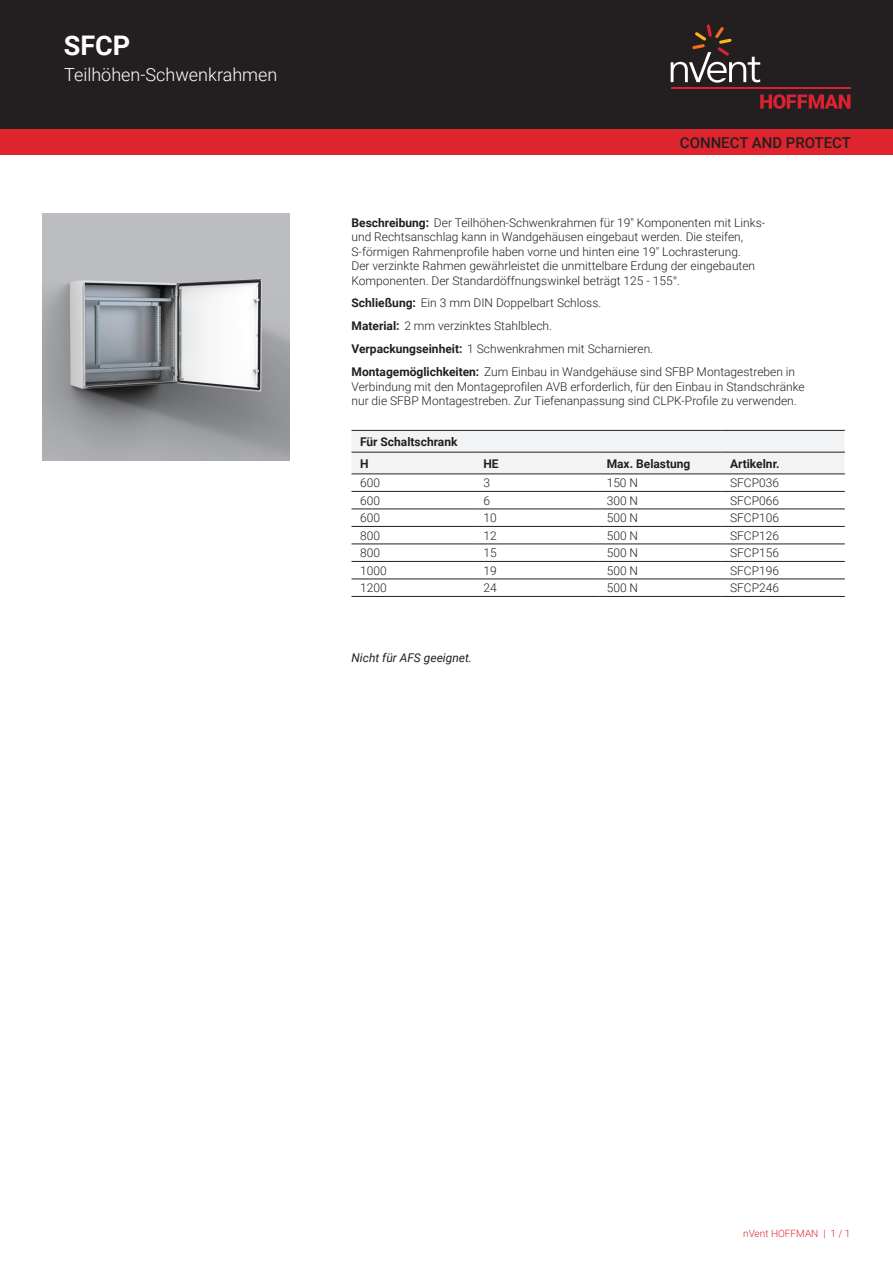
<style>
.page{position:relative;width:893px;height:1263px;background:#fff}
.page>*{position:absolute;margin:0;border:0;box-sizing:border-box;transform-origin:0 0}
.t1{font:700 27px "Roboto";color:#fff}
.t2{font:300 18px "Roboto";color:#fff}
.t3{font:500 15px "Roboto";color:#231f20}
.t4{font:300 12px/14.4px "Roboto";color:#231f20}
.t5{font:700 12px/21.8px "Roboto";color:#231f20}
.t6{font:italic 12px "Roboto";color:#231f20}
.t7{font:300 10.05px "Roboto";color:#de252e}
.s1{font-weight:700}
</style>
<div class="page">
<div style="left:0;top:0;width:893px;height:129px;background:#231f20"></div>
<svg style="left:760px;top:94px;width:90px;height:15px"></svg>
<hr style="left:671px;top:88px;width:179px;height:1px;background:#db2230">
<svg style="left:671px;top:24px;width:89px;height:59px"></svg>
<div style="left:0;top:129px;width:893px;height:26px;background:#de252e"></div>
<div style="left:351px;top:431px;width:494px;height:43px;background:#f2f3f4"></div>
<hr style="left:351px;top:430px;width:124px;height:1px;background:#231f20">
<hr style="left:475px;top:430px;width:123px;height:1px;background:#231f20">
<hr style="left:598px;top:430px;width:123px;height:1px;background:#231f20">
<hr style="left:721px;top:430px;width:124px;height:1px;background:#231f20">
<hr style="left:351px;top:491px;width:124px;height:1px;background:#231f20">
<hr style="left:475px;top:491px;width:123px;height:1px;background:#231f20">
<hr style="left:598px;top:491px;width:123px;height:1px;background:#231f20">
<hr style="left:721px;top:491px;width:124px;height:1px;background:#231f20">
<hr style="left:351px;top:509px;width:124px;height:1px;background:#231f20">
<hr style="left:475px;top:509px;width:123px;height:1px;background:#231f20">
<hr style="left:598px;top:509px;width:123px;height:1px;background:#231f20">
<hr style="left:721px;top:509px;width:124px;height:1px;background:#231f20">
<hr style="left:351px;top:526px;width:124px;height:1px;background:#231f20">
<hr style="left:475px;top:526px;width:123px;height:1px;background:#231f20">
<hr style="left:598px;top:526px;width:123px;height:1px;background:#231f20">
<hr style="left:721px;top:526px;width:124px;height:1px;background:#231f20">
<hr style="left:351px;top:544px;width:124px;height:1px;background:#231f20">
<hr style="left:475px;top:544px;width:123px;height:1px;background:#231f20">
<hr style="left:598px;top:544px;width:123px;height:1px;background:#231f20">
<hr style="left:721px;top:544px;width:124px;height:1px;background:#231f20">
<hr style="left:351px;top:561px;width:124px;height:1px;background:#231f20">
<hr style="left:475px;top:561px;width:123px;height:1px;background:#231f20">
<hr style="left:598px;top:561px;width:123px;height:1px;background:#231f20">
<hr style="left:721px;top:561px;width:124px;height:1px;background:#231f20">
<hr style="left:351px;top:579px;width:124px;height:1px;background:#231f20">
<hr style="left:475px;top:579px;width:123px;height:1px;background:#231f20">
<hr style="left:598px;top:579px;width:123px;height:1px;background:#231f20">
<hr style="left:721px;top:579px;width:124px;height:1px;background:#231f20">
<hr style="left:351px;top:596px;width:124px;height:1px;background:#231f20">
<hr style="left:475px;top:596px;width:123px;height:1px;background:#231f20">
<hr style="left:598px;top:596px;width:123px;height:1px;background:#231f20">
<hr style="left:721px;top:596px;width:124px;height:1px;background:#231f20">
<hr style="left:351px;top:452px;width:124px;height:1px;background:#231f20">
<hr style="left:475px;top:452px;width:123px;height:1px;background:#231f20">
<hr style="left:598px;top:452px;width:123px;height:1px;background:#231f20">
<hr style="left:721px;top:452px;width:124px;height:1px;background:#231f20">
<hr style="left:351px;top:474px;width:124px;height:1px;background:#231f20">
<hr style="left:475px;top:474px;width:123px;height:1px;background:#231f20">
<hr style="left:598px;top:474px;width:123px;height:1px;background:#231f20">
<hr style="left:721px;top:474px;width:124px;height:1px;background:#231f20">
<img style="left:43px;top:213px;width:246px;height:247px">
<h1 class="t1" style="left:64px;top:27px;width:68px">SFCP</h1>
<h2 class="t2" style="left:64px;top:62px;width:215px">Teilhöhen-Schwenkrahmen</h2>
<p class="t3" style="left:680px;top:132px;width:173px">CONNECT AND PROTECT</p>
<p class="t4" style="left:351px;top:215px;width:415px"><span class="s1">Beschreibung:</span> Der Teilhöhen-Schwenkrahmen für 19" Komponenten mit Links&shy;und Rechtsanschlag kann in Wandgehäusen eingebaut werden. Die steifen, S-förmigen Rahmenprofile haben vorne und hinten eine 19" Lochrasterung.<br>Der verzinkte Rahmen gewährleistet die unmittelbare Erdung der eingebauten Komponenten. Der Standardöffnungswinkel beträgt 125 - 155°.</p>
<p class="t4" style="left:351px;top:291px;width:445px;line-height:23px"><span class="s1">Schließung:</span> Ein 3 mm DIN Doppelbart Schloss.<br><span class="s1">Material:</span> 2 mm verzinktes Stahlblech.<br><span class="s1">Verpackungseinheit:</span> 1 Schwenkrahmen mit Scharnieren.<br><span class="s1">Montagemöglichkeiten:</span> Zum Einbau in Wandgehäuse sind SFBP Montagestreben in</p>
<p class="t4" style="left:351px;top:379px;width:455px">Verbindung mit den Montageprofilen AVB erforderlich, für den Einbau in Standschränke nur die SFBP Montagestreben. Zur Tiefenanpassung sind CLPK-Profile zu verwenden.</p>
<p class="t5" style="left:360px;top:430px;width:99px">Für Schaltschrank<br>H</p>
<p class="t5" style="left:483px;top:452px;width:17px">HE</p>
<p class="t5" style="left:607px;top:452px;width:85px">Max. Belastung</p>
<p class="t5" style="left:730px;top:452px;width:51px">Artikelnr.</p>
<p class="t4" style="left:360px;top:475px;width:21px">600</p>
<p class="t4" style="left:483px;top:475px;width:8px">3</p>
<p class="t4" style="left:607px;top:475px;width:33px">150 N</p>
<p class="t4" style="left:730px;top:475px;width:50px">SFCP036</p>
<p class="t4" style="left:360px;top:493px;width:21px">600</p>
<p class="t4" style="left:483px;top:493px;width:8px">6</p>
<p class="t4" style="left:607px;top:493px;width:33px">300 N</p>
<p class="t4" style="left:730px;top:493px;width:50px">SFCP066</p>
<p class="t4" style="left:360px;top:510px;width:21px">600</p>
<p class="t4" style="left:483px;top:510px;width:15px">10</p>
<p class="t4" style="left:607px;top:510px;width:33px">500 N</p>
<p class="t4" style="left:730px;top:510px;width:50px">SFCP106</p>
<p class="t4" style="left:360px;top:528px;width:21px">800</p>
<p class="t4" style="left:483px;top:528px;width:15px">12</p>
<p class="t4" style="left:607px;top:528px;width:33px">500 N</p>
<p class="t4" style="left:730px;top:528px;width:50px">SFCP126</p>
<p class="t4" style="left:360px;top:545px;width:21px">800</p>
<p class="t4" style="left:483px;top:545px;width:15px">15</p>
<p class="t4" style="left:607px;top:545px;width:33px">500 N</p>
<p class="t4" style="left:730px;top:545px;width:50px">SFCP156</p>
<p class="t4" style="left:360px;top:563px;width:28px">1000</p>
<p class="t4" style="left:483px;top:563px;width:15px">19</p>
<p class="t4" style="left:607px;top:563px;width:33px">500 N</p>
<p class="t4" style="left:730px;top:563px;width:50px">SFCP196</p>
<p class="t4" style="left:360px;top:580px;width:28px">1200</p>
<p class="t4" style="left:483px;top:580px;width:15px">24</p>
<p class="t4" style="left:607px;top:580px;width:33px">500 N</p>
<p class="t4" style="left:730px;top:580px;width:50px">SFCP246</p>
<p class="t6" style="left:352px;top:649px;width:122px">Nicht für AFS geeignet.</p>
<p class="t7" style="left:743px;top:1226px;width:109px">nVent HOFFMAN | 1 / 1</p>
</div>
